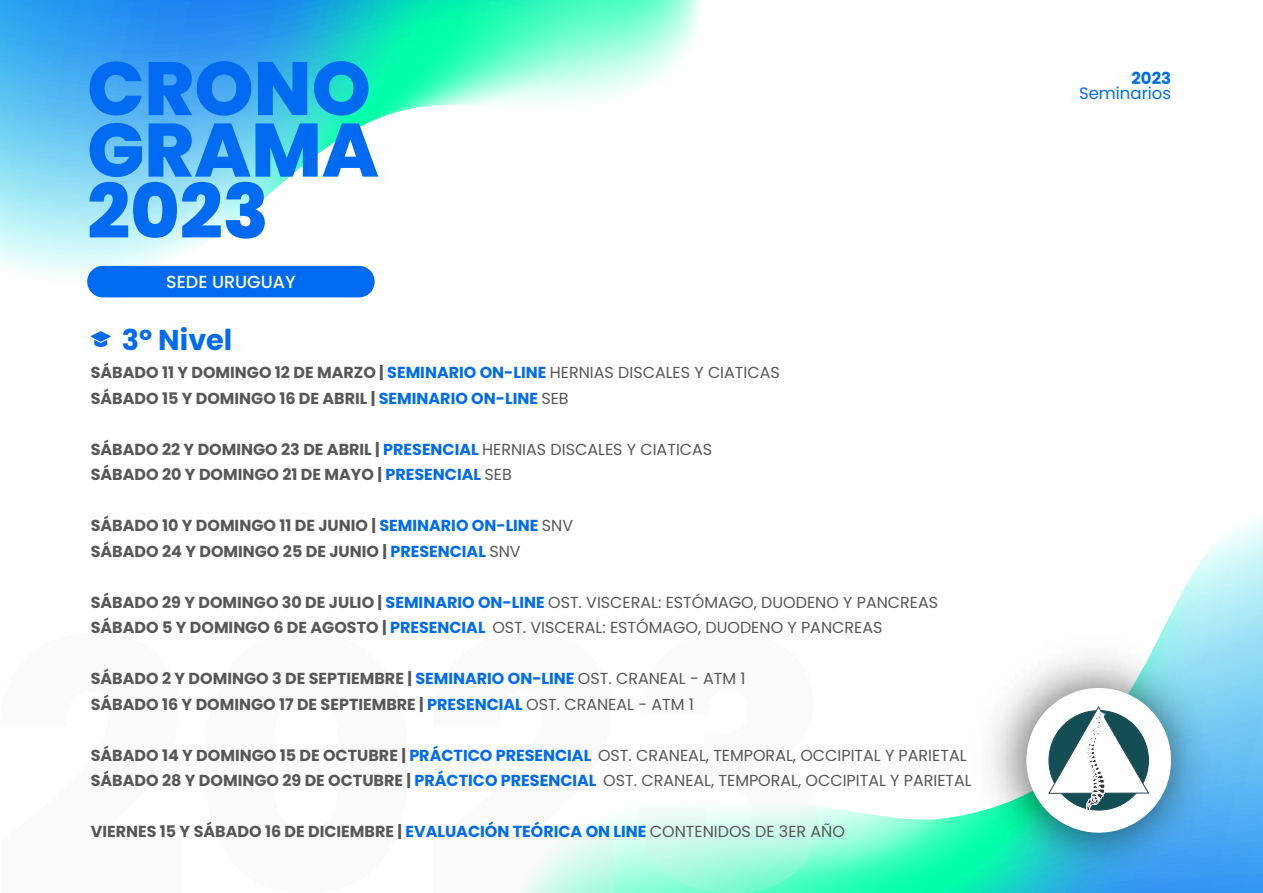
<style>
.page{position:relative;width:1263px;height:893px;background:#fff}
.page>*{position:absolute;margin:0;border:0;box-sizing:border-box;transform-origin:0 0}
.t1{font:800 75.45px/61.5px "Poppins";color:#006bf1;text-align:justify}
.t2{font:700 28.65px "Poppins";color:#006bf1}
.t3{font:500 17.55px "Poppins";color:#fff}
.t4{font:16.5px "Poppins";color:#006bf1}
.t5{font:700 16.5px "Poppins";color:#006bf1}
.t6{font:700 15.9px/25.5px "Poppins";color:#575756}
.t7{font:15.9px/25.5px "Poppins";color:#575756}
.s1{color:#006bf1}
.s2{font-weight:400}
.s3{font-weight:700}
.s4{font-weight:700;color:#006bf1}
</style>
<div class="page">
<svg style="left:614px;top:518px;width:649px;height:375px"></svg>
<svg style="left:0;top:0;width:700px;height:286px"></svg>
<img style="left:957px;top:623px;width:275px;height:270px">
<svg style="left:1018px;top:679px;width:161px;height:162px"></svg>
<svg style="left:521px;top:818px;width:93px;height:75px"></svg>
<svg style="left:639px;top:633px;width:178px;height:260px"></svg>
<svg style="left:91px;top:331px;width:20px;height:16px"></svg>
<div style="left:87px;top:266px;width:288px;height:31px;background:#006bf1;border-radius:16px"></div>
<h1 class="t1" style="left:87px;top:58px;width:293px">CRONO GRAMA 2023</h1>
<p class="t5" style="left:1131px;top:68px;width:41px">2023</p>
<p class="t4" style="left:1079px;top:83px;width:94px">Seminarios</p>
<p class="t3" style="left:166px;top:272px;width:131px">SEDE URUGUAY</p>
<h2 class="t2" style="left:122px;top:323px;width:112px">3º Nivel</h2>
<p class="t6" style="left:91px;top:360px;width:691px">SÁBADO 11 Y DOMINGO 12 DE MARZO | <span class="s1">SEMINARIO ON-LINE</span> <span class="s2">HERNIAS DISCALES Y CIATICAS<br></span>SÁBADO 15 Y DOMINGO 16 DE ABRIL | <span class="s1">SEMINARIO ON-LINE</span> <span class="s2">SEB</span></p>
<p class="t6" style="left:91px;top:436px;width:623px">SÁBADO 22 Y DOMINGO 23 DE ABRIL | <span class="s1">PRESENCIAL</span> <span class="s2">HERNIAS DISCALES Y CIATICAS<br></span>SÁBADO 20 Y DOMINGO 21 DE MAYO | <span class="s1">PRESENCIAL</span> <span class="s2">SEB</span></p>
<p class="t6" style="left:91px;top:513px;width:484px">SÁBADO 10 Y DOMINGO 11 DE JUNIO | <span class="s1">SEMINARIO ON-LINE</span> <span class="s2">SNV<br></span>SÁBADO 24 Y DOMINGO 25 DE JUNIO | <span class="s1">PRESENCIAL</span> <span class="s2">SNV</span></p>
<p class="t7" style="left:91px;top:589px;width:849px"><span class="s3">SÁBADO 29 Y DOMINGO 30 DE JULIO |</span> <span class="s4">SEMINARIO ON-LINE</span> OST. VISCERAL: ESTÓMAGO, DUODENO Y PANCREAS<br><span class="s3">SÁBADO 5 Y DOMINGO 6 DE AGOSTO |</span> <span class="s4">PRESENCIAL</span> OST. VISCERAL: ESTÓMAGO, DUODENO Y PANCREAS</p>
<p class="t6" style="left:91px;top:666px;width:656px">SÁBADO 2 Y DOMINGO 3 DE SEPTIEMBRE | <span class="s1">SEMINARIO ON-LINE</span> <span class="s2">OST. CRANEAL - ATM 1<br></span>SÁBADO 16 Y DOMINGO 17 DE SEPTIEMBRE | <span class="s1">PRESENCIAL</span> <span class="s2">OST. CRANEAL - ATM 1</span></p>
<p class="t7" style="left:91px;top:742px;width:882px"><span class="s3">SÁBADO 14 Y DOMINGO 15 DE OCTUBRE |</span> <span class="s4">PRÁCTICO PRESENCIAL</span> OST. CRANEAL, TEMPORAL, OCCIPITAL Y PARIETAL<br><span class="s3">SÁBADO 28 Y DOMINGO 29 DE OCTUBRE |</span> <span class="s4">PRÁCTICO PRESENCIAL</span> OST. CRANEAL, TEMPORAL, OCCIPITAL Y PARIETAL</p>
<p class="t6" style="left:91px;top:819px;width:756px">VIERNES 15 Y SÁBADO 16 DE DICIEMBRE | <span class="s1">EVALUACIÓN TEÓRICA ON LINE</span> <span class="s2">CONTENIDOS DE 3ER AÑO</span></p>
</div>
